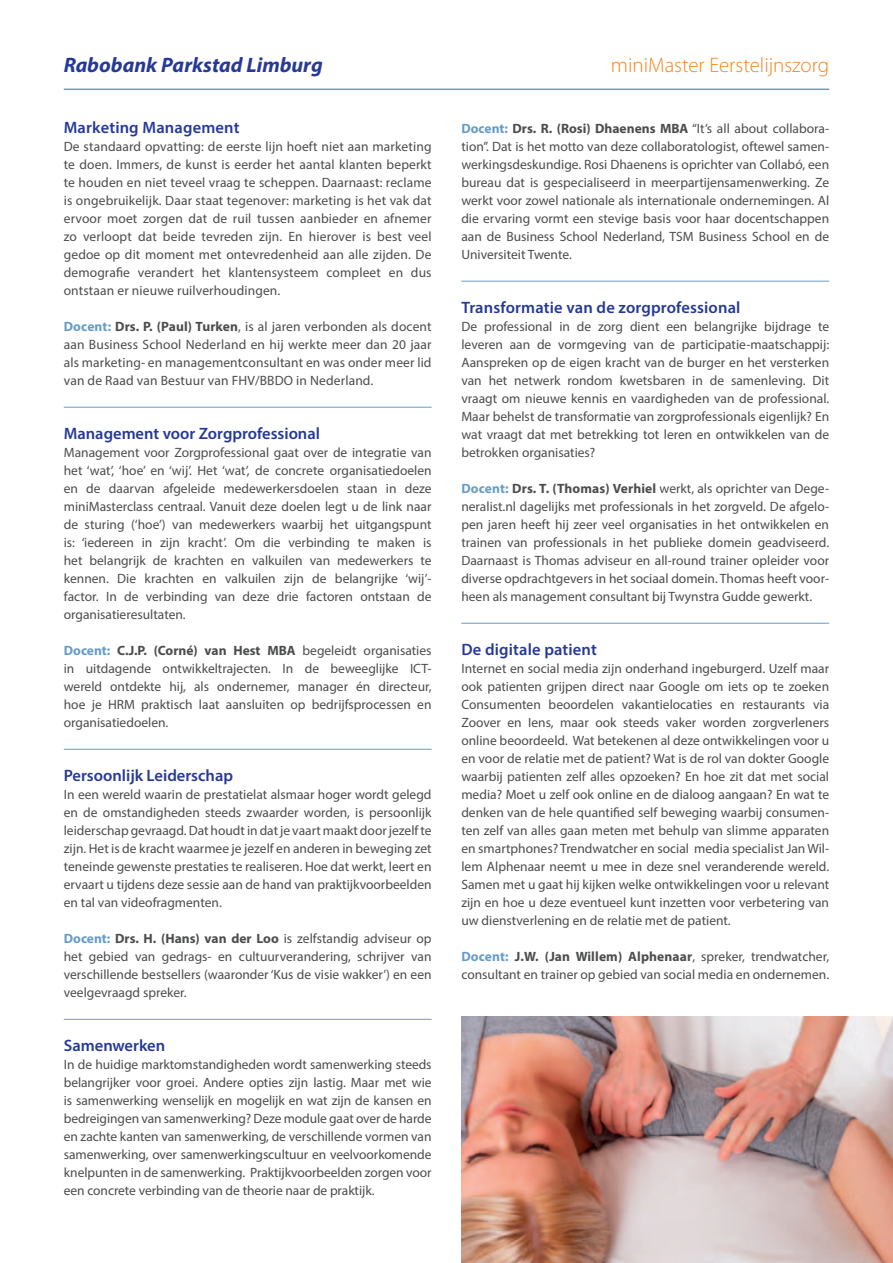
<style>
.page{position:relative;width:893px;height:1263px;background:#fff}
.page>*{position:absolute;margin:0;border:0;box-sizing:border-box;transform-origin:0 0}
.t1{font:300 21px "Myriad Pro";color:#f58520}
.t2{font:italic 700 21px "Myriad Pro";color:#263996}
.t3{font:600 16.5px "Myriad Pro";color:#263996}
.t4{font:13.5px/18px "Myriad Pro";color:#4b4c4d;text-align:justify}
.s1{font-weight:700;color:#659cc8}
.s2{font-weight:700}
</style>
<div class="page">
<hr style="left:64px;top:407px;width:368px;height:1px;background:#659cc8">
<hr style="left:64px;top:749px;width:368px;height:1px;background:#659cc8">
<hr style="left:64px;top:1019px;width:368px;height:1px;background:#659cc8">
<hr style="left:461px;top:281px;width:368px;height:1px;background:#659cc8">
<hr style="left:461px;top:623px;width:368px;height:1px;background:#659cc8">
<hr style="left:64px;top:89px;width:765px;height:1px;background:#659cc8">
<img style="left:461px;top:1016px;width:432px;height:247px">
<h1 class="t2" style="left:64px;top:52px;width:260px">Rabobank Parkstad Limburg</h1>
<h1 class="t1" style="left:611px;top:54px;width:220px">miniMaster Eerstelijnszorg</h1>
<p class="t3" style="left:64px;top:116px;width:177px">Marketing Management</p>
<p class="t4" style="left:64px;top:137px;width:369px">De standaard opvatting: de eerste lijn hoeft niet aan marketing te doen. Immers, de kunst is eerder het aantal klanten beperkt te houden en niet teveel vraag te scheppen. Daarnaast: reclame is ongebruikelijk. Daar staat tegenover: marketing is het vak dat ervoor moet zorgen dat de ruil tussen aanbieder en afnemer zo verloopt dat beide tevreden zijn. En hierover is best veel gedoe op dit moment met ontevredenheid aan alle zijden. De demografie verandert het klantensysteem compleet en dus ontstaan er nieuwe ruilverhoudingen.</p>
<p class="t4" style="left:64px;top:317px;width:369px"><span class="s1">Docent:</span> <span class="s2">Drs. P. (Paul) Turken</span>, is al jaren verbonden als docent aan Business School Nederland en hij werkte meer dan 20 jaar als marketing- en managementconsultant en was onder meer lid van de Raad van Bestuur van FHV/BBDO in Nederland.</p>
<p class="t3" style="left:64px;top:422px;width:258px">Management voor Zorgprofessional</p>
<p class="t4" style="left:64px;top:443px;width:369px">Management voor Zorgprofessional gaat over de integratie van het ‘wat’, ‘hoe’ en ‘wij’. Het ‘wat’, de concrete organisatiedoelen en de daarvan afgeleide medewerkersdoelen staan in deze miniMasterclass centraal. Vanuit deze doelen legt u de link naar de sturing (‘hoe’) van medewerkers waarbij het uitgangspunt is: ‘iedereen in zijn kracht’. Om die verbinding te maken is het belangrijk de krachten en valkuilen van medewerkers te kennen. Die krachten en valkuilen zijn de belangrijke ‘wij’- factor. In de verbinding van deze drie factoren ontstaan de organisatieresultaten.</p>
<p class="t4" style="left:64px;top:641px;width:369px"><span class="s1">Docent:</span> <span class="s2">C.J.P. (Corné) van Hest MBA</span> begeleidt organisaties in uitdagende ontwikkeltrajecten. In de beweeglijke ICT&shy;wereld ontdekte hij, als ondernemer, manager én directeur, hoe je HRM praktisch laat aansluiten op bedrijfsprocessen en organisatiedoelen.</p>
<p class="t3" style="left:64px;top:764px;width:171px">Persoonlijk Leiderschap</p>
<p class="t4" style="left:64px;top:785px;width:369px">In een wereld waarin de prestatielat alsmaar hoger wordt gelegd en de omstandigheden steeds zwaarder worden, is persoonlijk leiderschap gevraagd. Dat houdt in dat je vaart maakt door jezelf te zijn. Het is de kracht waarmee je jezelf en anderen in beweging zet teneinde gewenste prestaties te realiseren. Hoe dat werkt, leert en ervaart u tijdens deze sessie aan de hand van praktijkvoorbeelden en tal van videofragmenten.</p>
<p class="t4" style="left:64px;top:929px;width:369px"><span class="s1">Docent:</span> <span class="s2">Drs. H. (Hans) van der Loo</span> is zelfstandig adviseur op het gebied van gedrags- en cultuurverandering, schrijver van verschillende bestsellers (waaronder ‘Kus de visie wakker’) en een veelgevraagd spreker.</p>
<p class="t3" style="left:64px;top:1034px;width:103px">Samenwerken</p>
<p class="t4" style="left:64px;top:1055px;width:369px">In de huidige marktomstandigheden wordt samenwerking steeds belangrijker voor groei. Andere opties zijn lastig. Maar met wie is samenwerking wenselijk en mogelijk en wat zijn de kansen en bedreigingen van samenwerking? Deze module gaat over de harde en zachte kanten van samenwerking, de verschillende vormen van samenwerking, over samenwerkingscultuur en veelvoorkomende knelpunten in de samenwerking. Praktijkvoorbeelden zorgen voor een concrete verbinding van de theorie naar de praktijk.</p>
<p class="t4" style="left:461px;top:119px;width:369px"><span class="s1">Docent:</span> <span class="s2">Drs. R. (Rosi) Dhaenens MBA</span> “It’s all about collabora&shy;tion”. Dat is het motto van deze collaboratologist, oftewel samen&shy;werkingsdeskundige. Rosi Dhaenens is oprichter van Collabó, een bureau dat is gespecialiseerd in meerpartijensamenwerking. Ze werkt voor zowel nationale als internationale ondernemingen. Al die ervaring vormt een stevige basis voor haar docentschappen aan de Business School Nederland, TSM Business School en de Universiteit Twente.</p>
<p class="t3" style="left:461px;top:296px;width:281px">Transformatie van de zorgprofessional</p>
<p class="t4" style="left:461px;top:317px;width:369px">De professional in de zorg dient een belangrijke bijdrage te leveren aan de vormgeving van de participatie-maatschappij:<br>Aanspreken op de eigen kracht van de burger en het versterken van het netwerk rondom kwetsbaren in de samenleving. Dit vraagt om nieuwe kennis en vaardigheden van de professional.<br>Maar behelst de transformatie van zorgprofessionals eigenlijk? En wat vraagt dat met betrekking tot leren en ontwikkelen van de betrokken organisaties?</p>
<p class="t4" style="left:461px;top:479px;width:369px"><span class="s1">Docent:</span> <span class="s2">Drs. T. (Thomas) Verhiel</span> werkt, als oprichter van Dege&shy;neralist.nl dagelijks met professionals in het zorgveld. De afgelo&shy;pen jaren heeft hij zeer veel organisaties in het ontwikkelen en trainen van professionals in het publieke domein geadviseerd.<br>Daarnaast is Thomas adviseur en all-round trainer opleider voor diverse opdrachtgevers in het sociaal domein. Thomas heeft voor&shy;heen als management consultant bij Twynstra Gudde gewerkt.</p>
<p class="t3" style="left:461px;top:638px;width:137px">De digitale patient</p>
<p class="t4" style="left:461px;top:659px;width:369px">Internet en social media zijn onderhand ingeburgerd. Uzelf maar ook patienten grijpen direct naar Google om iets op te zoeken Consumenten beoordelen vakantielocaties en restaurants via Zoover en Iens, maar ook steeds vaker worden zorgverleners online beoordeeld. Wat betekenen al deze ontwikkelingen voor u en voor de relatie met de patient? Wat is de rol van dokter Google waarbij patienten zelf alles opzoeken? En hoe zit dat met social media? Moet u zelf ook online en de dialoog aangaan? En wat te denken van de hele quantified self beweging waarbij consumen&shy;ten zelf van alles gaan meten met behulp van slimme apparaten en smartphones? Trendwatcher en social media specialist Jan Wil&shy;lem Alphenaar neemt u mee in deze snel veranderende wereld.<br>Samen met u gaat hij kijken welke ontwikkelingen voor u relevant zijn en hoe u deze eventueel kunt inzetten voor verbetering van uw dienstverlening en de relatie met de patient.</p>
<p class="t4" style="left:461px;top:947px;width:369px"><span class="s1">Docent:</span> <span class="s2">J.W. (Jan Willem) Alphenaar</span>, spreker, trendwatcher, consultant en trainer op gebied van social media en ondernemen.</p>
</div>
